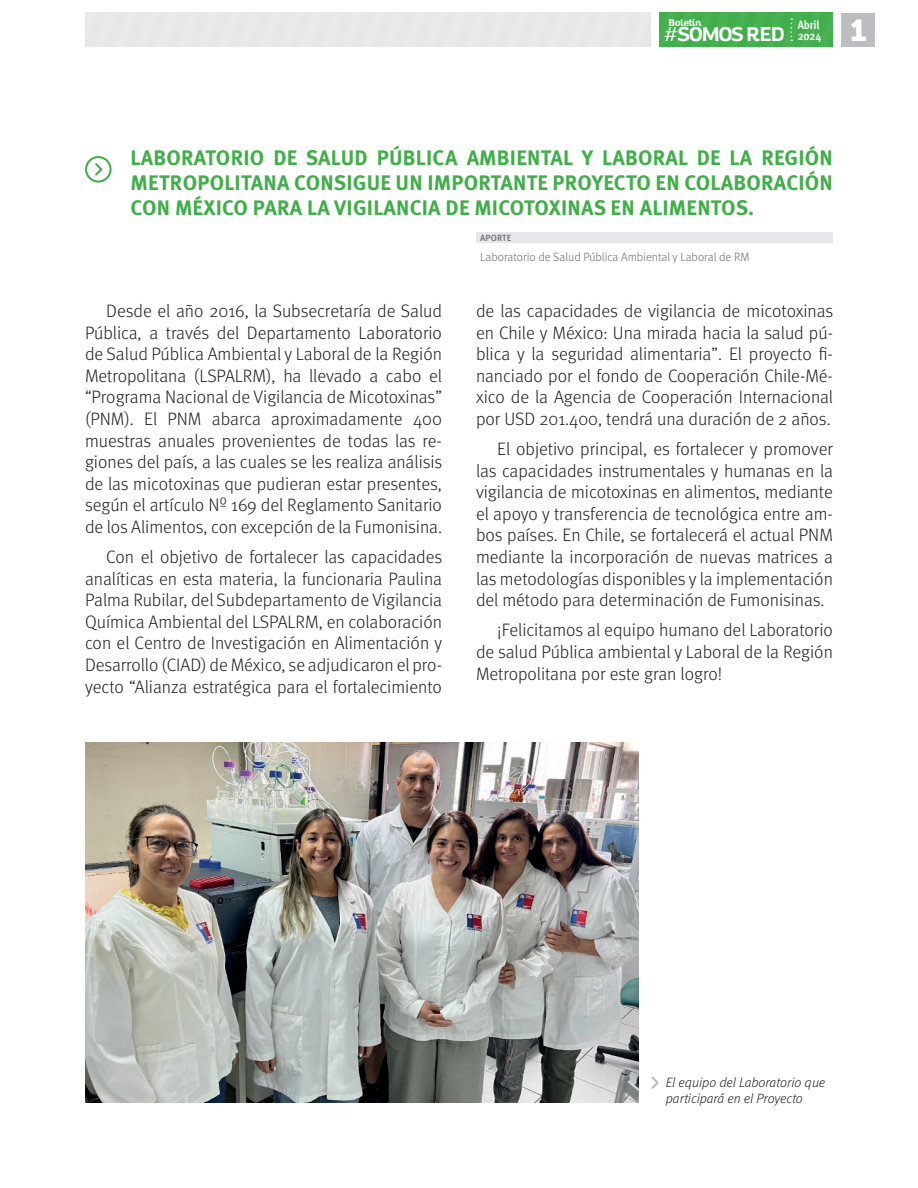
<style>
.page{position:relative;width:918px;height:1188px;background:#fff}
.page>*{position:absolute;margin:0;border:0;box-sizing:border-box;transform-origin:0 0}
.t1{font:30px "Museo Sans 900";color:#fff}
.t2{font:700 21px/25.2px "Meta Pro";letter-spacing:.01em;color:#40ae49;text-align:justify}
.t3{font:700 19.2px "Altair";letter-spacing:-.04em;color:#fff}
.t4{font:300 18px/21.6px "Meta Pro";color:#231f20;text-align:justify}
.t5{font:italic 300 13.5px/16.2px "Meta Pro";color:#231f20}
.t6{font:300 12px "Meta Pro";color:#6c6d70}
.t7{font:700 condensed 12px/10.5px "Meta Pro";color:#fff}
.t8{font:700 9.6px "Altair";color:#fff}
.t9{font:500 9px "Meta Pro";letter-spacing:.01em;color:#6c6d70}
.s1{font-weight:300}
</style>
<div class="page">
<div style="left:659px;top:13px;width:174px;height:34px;background:#42af4b"></div>
<div style="left:85px;top:13px;width:566px;height:34px;background:#e6e7e9"></div>
<div style="left:841px;top:13px;width:34px;height:34px;background:#bcbdc0"></div>
<svg style="left:85px;top:156px;width:27px;height:27px"></svg>
<div style="left:476px;top:232px;width:357px;height:11px;background:#e6e7e9"></div>
<img style="left:85px;top:742px;width:553px;height:361px">
<svg style="left:651px;top:1077px;width:8px;height:12px"></svg>
<p class="t8" style="left:669px;top:16px;width:34px">Boletín</p>
<p class="t3" style="left:663px;top:22px;width:123px"><span class="s1">#</span>SOMOS RED</p>
<h1 class="t1" style="left:850px;top:13px;width:18px">1</h1>
<p class="t7" style="left:798px;top:19px;width:25px">Abril<br>2024</p>
<p class="t2" style="left:131px;top:143px;width:704px">LABORATORIO DE SALUD PÚBLICA AMBIENTAL Y LABORAL DE LA REGIÓN METROPOLITANA CONSIGUE UN IMPORTANTE PROYECTO EN COLABORACIÓN CON MÉXICO PARA LA VIGILANCIA DE MICOTOXINAS EN ALIMENTOS.</p>
<p class="t9" style="left:480px;top:231px;width:33px">APORTE</p>
<p class="t4" style="left:85px;top:299px;width:359px;text-indent:21px">Desde el año 2016, la Subsecretaría de Salud Pública, a través del Departamento Laboratorio de Salud Pública Ambiental y Laboral de la Región Metropolitana (LSPALRM), ha llevado a cabo el “Programa Nacional de Vigilancia de Micotoxinas” (PNM). El PNM abarca aproximadamente 400 muestras anuales provenientes de todas las re&shy;giones del país, a las cuales se les realiza análisis de las micotoxinas que pudieran estar presentes, según el artículo Nº 169 del Reglamento Sanitario de los Alimentos, con excepción de la Fumonisina.</p>
<p class="t4" style="left:85px;top:545px;width:359px;text-indent:21px">Con el objetivo de fortalecer las capacidades analíticas en esta materia, la funcionaria Paulina Palma Rubilar, del Subdepartamento de Vigilancia Química Ambiental del LSPALRM, en colaboración con el Centro de Investigación en Alimentación y Desarrollo (CIAD) de México, se adjudicaron el pro&shy;yecto “Alianza estratégica para el fortalecimiento</p>
<p class="t6" style="left:480px;top:248px;width:271px">Laboratorio de Salud Pública Ambiental y Laboral de RM</p>
<p class="t4" style="left:476px;top:299px;width:359px">de las capacidades de vigilancia de micotoxinas en Chile y México: Una mirada hacia la salud pú&shy;blica y la seguridad alimentaria”. El proyecto fi&shy;nanciado por el fondo de Cooperación Chile-Mé&shy;xico de la Agencia de Cooperación Internacional por USD 201.400, tendrá una duración de 2 años.</p>
<p class="t4" style="left:476px;top:437px;width:358px;text-indent:21px">El objetivo principal, es fortalecer y promover las capacidades instrumentales y humanas en la vigilancia de micotoxinas en alimentos, mediante el apoyo y transferencia de tecnológica entre am&shy;bos países. En Chile, se fortalecerá el actual PNM mediante la incorporación de nuevas matrices a las metodologías disponibles y la implementación del método para determinación de Fumonisinas.</p>
<p class="t4" style="left:476px;top:618px;width:358px;text-indent:21px">¡Felicitamos al equipo humano del Laboratorio de salud Pública ambiental y Laboral de la Región Metropolitana por este gran logro!</p>
<p class="t5" style="left:666px;top:1073px;width:161px">El equipo del Laboratorio que participará en el Proyecto</p>
</div>
